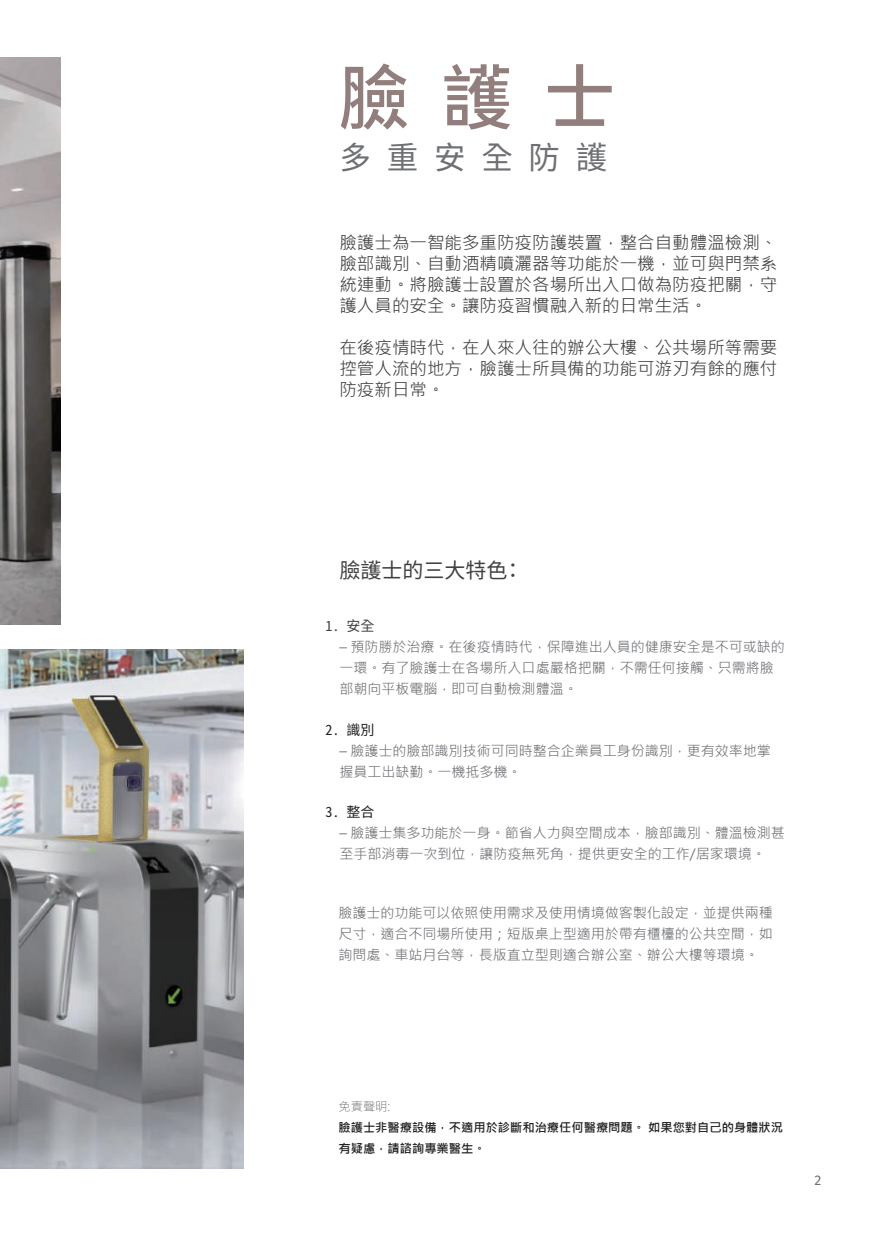
<style>
.page{position:relative;width:874px;height:1241px;background:#fff}
.page>*{position:absolute;margin:0;border:0;box-sizing:border-box;transform-origin:0 0}
.t1{font:31.5px "Noto Sans Mono CJ Ktc";color:#6e7074}
.t2{font:21px "Noto Sans Mono CJ Ktc";color:#414143}
.t3{font:17.5px/21px "Microsoft Jheng Hei";color:#414143;text-align:justify}
.t4{font:14px/21px "Microsoft Jheng Hei";color:#6e7074}
.t5{font:14px "Noto Sans Mono CJ Ktc";color:#221f21}
.t6{font:14px "Noto Sans Mono CJ Ktc";color:#414143}
.t7{font:14px "Fira Sans";color:#6e7074}
.t8{font:700 12.25px/21px "Microsoft Jheng Hei";color:#221f21}
.t9{font:300 12.25px "Microsoft Jheng Hei";color:#6e7074}
</style>
<div class="page">
<img style="left:15px;top:57px;width:46px;height:567px">
<img style="left:0;top:57px;width:15px;height:567px">
<img style="left:0;top:649px;width:243px;height:519px">
<svg style="left:340px;top:63px;width:67px;height:67px"></svg>
<svg style="left:444px;top:64px;width:66px;height:66px"></svg>
<svg style="left:548px;top:64px;width:63px;height:62px"></svg>
<h1 class="t1" style="left:339px;top:140px;width:269px">多 重 安 全 防 護</h1>
<p class="t3" style="left:339px;top:232px;width:439px">臉護士為一智能多重防疫防護裝置，整合自動體溫檢測、臉部識別、自動酒精噴灑器等功能於一機，並可與門禁系統連動。將臉護士設置於各場所出入口做為防疫把關，守護人員的安全。讓防疫習慣融入新的日常生活。</p>
<p class="t3" style="left:339px;top:337px;width:439px">在後疫情時代，在人來人往的辦公大樓、公共場所等需要控管人流的地方，臉護士所具備的功能可游刃有餘的應付防疫新日常。</p>
<h2 class="t2" style="left:339px;top:558px;width:185px">臉護士的三大特色：</h2>
<p class="t6" style="left:325px;top:618px;width:50px">1. 安全</p>
<p class="t4" style="left:339px;top:636px;width:447px">– 預防勝於治療。在後疫情時代，保障進出人員的健康安全是不可或缺的一環。有了臉護士在各場所入口處嚴格把關，不需任何接觸、只需將臉部朝向平板電腦，即可自動檢測體溫。</p>
<p class="t5" style="left:325px;top:721px;width:50px">2. 識別</p>
<p class="t4" style="left:339px;top:739px;width:433px">– 臉護士的臉部識別技術可同時整合企業員工身份識別，更有效率地掌握員工出缺勤。一機抵多機。</p>
<p class="t5" style="left:325px;top:803px;width:50px">3. 整合</p>
<p class="t4" style="left:339px;top:821px;width:447px">– 臉護士集多功能於一身。節省人力與空間成本，臉部識別、體溫檢測甚至手部消毒一次到位，讓防疫無死角，提供更安全的工作/居家環境。</p>
<p class="t4" style="left:338px;top:902px;width:436px;text-align:justify">臉護士的功能可以依照使用需求及使用情境做客製化設定，並提供兩種尺寸，適合不同場所使用；短版桌上型適用於帶有櫃檯的公共空間，如詢問處、車站月台等，長版直立型則適合辦公室、辦公大樓等環境。</p>
<p class="t9" style="left:338px;top:1098px;width:53px">免責聲明:</p>
<p class="t8" style="left:338px;top:1116px;width:446px">臉護士非醫療設備，不適用於診斷和治療任何醫療問題。 如果您對自己的身體狀況有疑慮，請諮詢專業醫生。</p>
<p class="t7" style="left:814px;top:1169px;width:8px">2</p>
</div>
